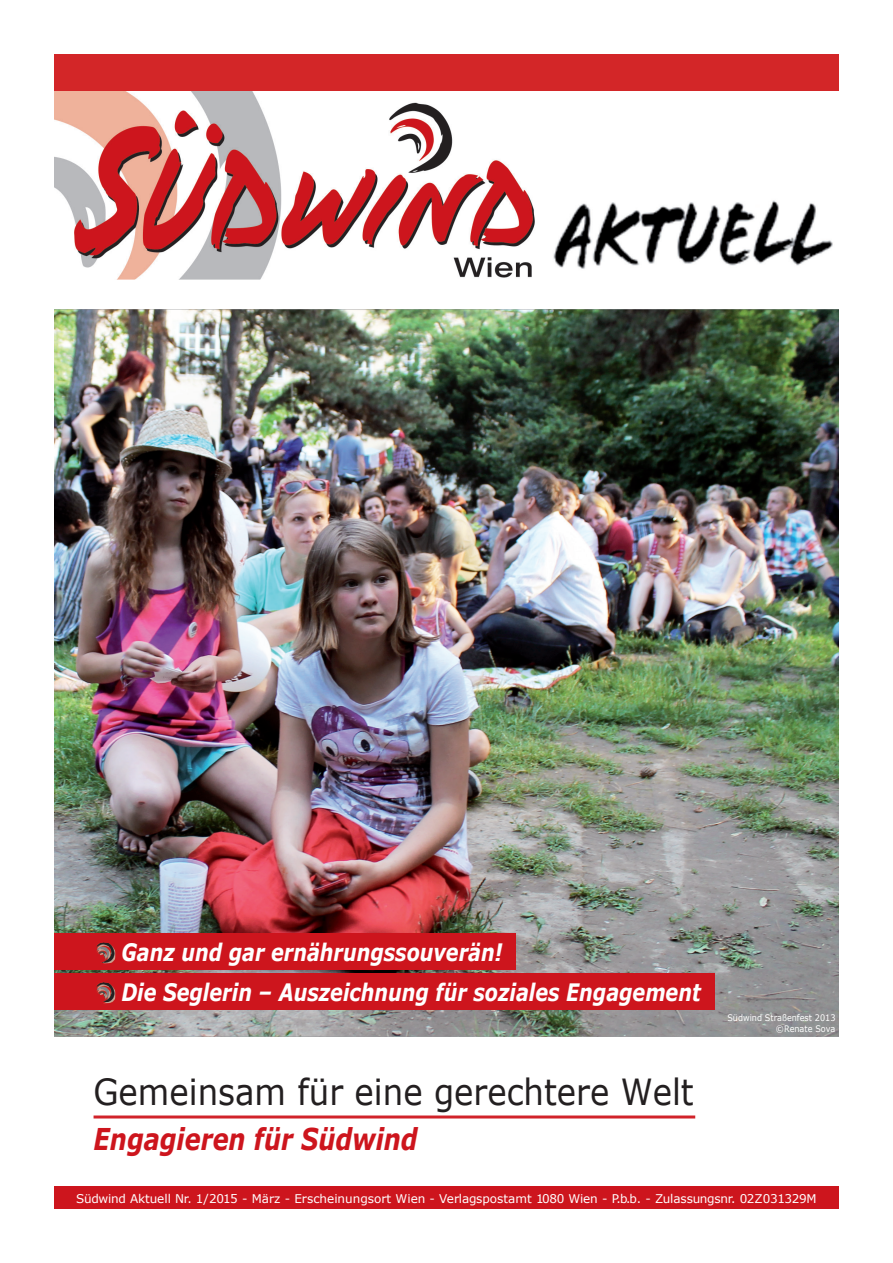
<style>
.page{position:relative;width:893px;height:1263px;background:#fff}
.page>*{position:absolute;margin:0;border:0;box-sizing:border-box;transform-origin:0 0}
.t1{font:36px "Verdana";color:#231f20;scale:.9 1}
.t2{font:italic 700 30px "Verdana";color:#cd151d;scale:.8 1}
.t3{font:italic 700 24px/39.8px "Verdana";color:#fff;scale:.8 1}
.t4{font:12px "Verdana";letter-spacing:-.02em;color:#fff}
.t5{font:9px/10.8px "Verdana";color:#fff;text-align:right;scale:.9 1}
</style>
<div class="page">
<hr style="left:94px;top:1115px;width:601px;height:3px;background:#d1232a">
<img style="left:54px;top:90px;width:784px;height:190px">
<img style="left:54px;top:309px;width:785px;height:727px">
<div style="left:54px;top:1186px;width:785px;height:23px;background:#cd151d"></div>
<div style="left:54px;top:974px;width:660px;height:36px;background:#cd151d"></div>
<div style="left:54px;top:933px;width:461px;height:36px;background:#cd151d"></div>
<img style="left:101px;top:949px;width:14px;height:14px">
<img style="left:96px;top:942px;width:14px;height:11px">
<img style="left:98px;top:944px;width:16px;height:18px">
<img style="left:104px;top:989px;width:11px;height:14px">
<img style="left:96px;top:982px;width:11px;height:11px">
<img style="left:98px;top:983px;width:16px;height:19px">
<div style="left:54px;top:54px;width:785px;height:36px;background:#d32628"></div>
<h3 class="t3" style="left:121px;top:931px;width:726px">Ganz und gar ernährungssouverän!<br>Die Seglerin – Auszeichnung für soziales Engagement</h3>
<p class="t5" style="left:727px;top:1012px;width:122px">Südwind Straßenfest 2013 ©Renate Sova</p>
<h1 class="t1" style="left:94px;top:1069px;width:668px">Gemeinsam für eine gerechtere Welt</h1>
<h2 class="t2" style="left:94px;top:1120px;width:407px">Engagieren für Südwind</h2>
<p class="t4" style="left:76px;top:1190px;width:742px">Südwind Aktuell Nr. 1/2015 - März - Erscheinungsort Wien - Verlagspostamt 1080 Wien - P.b.b. - Zulassungsnr. 02Z031329M</p>
</div>
